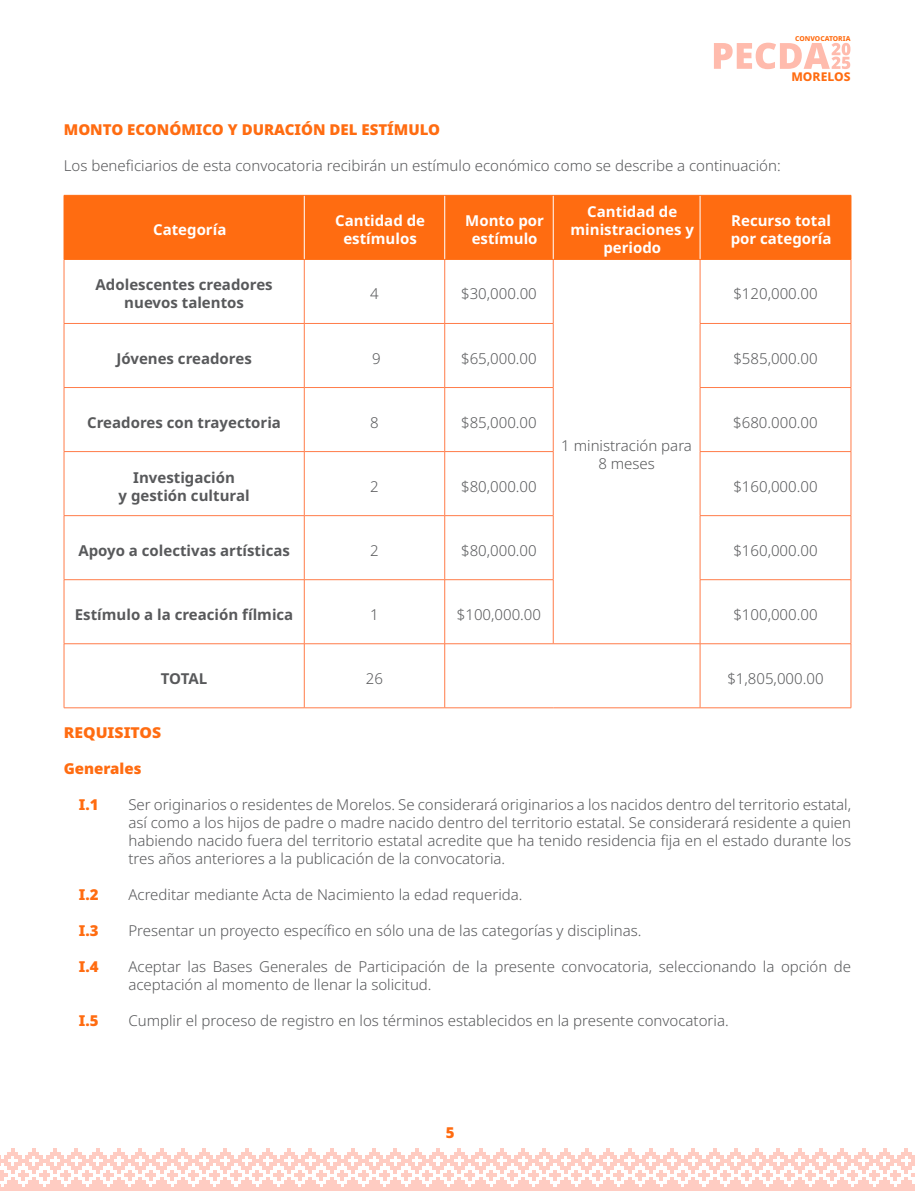
<style>
.page{position:relative;width:915px;height:1191px;background:#fff}
.page>*{position:absolute;margin:0;border:0;box-sizing:border-box;transform-origin:0 0}
.t1{font:300 15px/18px "Noto Sans";color:#58595b;text-align:center}
.t2{font:700 15px/18px "Noto Sans";color:#58595b;text-align:center}
.t3{font:700 15px/18px "Noto Sans";color:#fff;text-align:center}
.t4{font:900 15px "Noto Sans";color:#ff6c11}
.t5{font:900 15px "Noto Sans";color:#ff6c11;scale:1.05 1}
.t6{font:800 12px "Noto Sans";color:#ff6c11}
.t7{font:800 6.75px "Noto Sans";color:#ff6c11}
</style>
<div class="page">
<svg style="left:714px;top:43px;width:136px;height:26px"></svg>
<svg style="left:0;top:1148px;width:914px;height:43px"></svg>
<div style="left:65px;top:196px;width:785px;height:63px;background:#ff6c11"></div>
<hr style="left:64px;top:259px;width:1px;height:64px;background:#ff7c49">
<hr style="left:304px;top:259px;width:1px;height:64px;background:#ff7c49">
<hr style="left:444px;top:259px;width:1px;height:64px;background:#ff7c49">
<hr style="left:553px;top:259px;width:1px;height:64px;background:#ff7c49">
<hr style="left:699px;top:259px;width:1px;height:64px;background:#ff7c49">
<hr style="left:850px;top:259px;width:1px;height:64px;background:#ff7c49">
<hr style="left:64px;top:323px;width:240px;height:1px;background:#ff7c49">
<hr style="left:64px;top:324px;width:1px;height:63px;background:#ff7c49">
<hr style="left:304px;top:323px;width:140px;height:1px;background:#ff7c49">
<hr style="left:304px;top:324px;width:1px;height:63px;background:#ff7c49">
<hr style="left:444px;top:323px;width:109px;height:1px;background:#ff7c49">
<hr style="left:444px;top:324px;width:1px;height:63px;background:#ff7c49">
<hr style="left:553px;top:324px;width:1px;height:63px;background:#ff7c49">
<hr style="left:699px;top:323px;width:151px;height:1px;background:#ff7c49">
<hr style="left:699px;top:324px;width:1px;height:63px;background:#ff7c49">
<hr style="left:850px;top:324px;width:1px;height:63px;background:#ff7c49">
<hr style="left:64px;top:387px;width:240px;height:1px;background:#ff7c49">
<hr style="left:64px;top:388px;width:1px;height:63px;background:#ff7c49">
<hr style="left:304px;top:387px;width:140px;height:1px;background:#ff7c49">
<hr style="left:304px;top:388px;width:1px;height:63px;background:#ff7c49">
<hr style="left:444px;top:387px;width:109px;height:1px;background:#ff7c49">
<hr style="left:444px;top:388px;width:1px;height:63px;background:#ff7c49">
<hr style="left:553px;top:388px;width:1px;height:63px;background:#ff7c49">
<hr style="left:699px;top:387px;width:151px;height:1px;background:#ff7c49">
<hr style="left:699px;top:388px;width:1px;height:63px;background:#ff7c49">
<hr style="left:850px;top:388px;width:1px;height:63px;background:#ff7c49">
<hr style="left:64px;top:451px;width:240px;height:1px;background:#ff7c49">
<hr style="left:64px;top:452px;width:1px;height:63px;background:#ff7c49">
<hr style="left:304px;top:451px;width:140px;height:1px;background:#ff7c49">
<hr style="left:304px;top:452px;width:1px;height:63px;background:#ff7c49">
<hr style="left:444px;top:451px;width:109px;height:1px;background:#ff7c49">
<hr style="left:444px;top:452px;width:1px;height:63px;background:#ff7c49">
<hr style="left:553px;top:452px;width:1px;height:63px;background:#ff7c49">
<hr style="left:699px;top:451px;width:151px;height:1px;background:#ff7c49">
<hr style="left:699px;top:452px;width:1px;height:63px;background:#ff7c49">
<hr style="left:850px;top:452px;width:1px;height:63px;background:#ff7c49">
<hr style="left:64px;top:515px;width:240px;height:1px;background:#ff7c49">
<hr style="left:64px;top:516px;width:1px;height:63px;background:#ff7c49">
<hr style="left:304px;top:515px;width:140px;height:1px;background:#ff7c49">
<hr style="left:304px;top:516px;width:1px;height:63px;background:#ff7c49">
<hr style="left:444px;top:515px;width:109px;height:1px;background:#ff7c49">
<hr style="left:444px;top:516px;width:1px;height:63px;background:#ff7c49">
<hr style="left:553px;top:516px;width:1px;height:63px;background:#ff7c49">
<hr style="left:699px;top:515px;width:151px;height:1px;background:#ff7c49">
<hr style="left:699px;top:516px;width:1px;height:63px;background:#ff7c49">
<hr style="left:850px;top:516px;width:1px;height:63px;background:#ff7c49">
<hr style="left:64px;top:579px;width:240px;height:1px;background:#ff7c49">
<hr style="left:64px;top:580px;width:1px;height:63px;background:#ff7c49">
<hr style="left:304px;top:579px;width:140px;height:1px;background:#ff7c49">
<hr style="left:304px;top:580px;width:1px;height:63px;background:#ff7c49">
<hr style="left:444px;top:579px;width:109px;height:1px;background:#ff7c49">
<hr style="left:444px;top:580px;width:1px;height:63px;background:#ff7c49">
<hr style="left:553px;top:580px;width:1px;height:63px;background:#ff7c49">
<hr style="left:699px;top:579px;width:151px;height:1px;background:#ff7c49">
<hr style="left:699px;top:580px;width:1px;height:63px;background:#ff7c49">
<hr style="left:850px;top:580px;width:1px;height:63px;background:#ff7c49">
<hr style="left:64px;top:643px;width:240px;height:1px;background:#ff7c49">
<hr style="left:64px;top:644px;width:1px;height:63px;background:#ff7c49">
<hr style="left:304px;top:643px;width:140px;height:1px;background:#ff7c49">
<hr style="left:304px;top:644px;width:1px;height:63px;background:#ff7c49">
<hr style="left:444px;top:643px;width:109px;height:1px;background:#ff7c49">
<hr style="left:444px;top:644px;width:1px;height:63px;background:#ff7c49">
<hr style="left:553px;top:643px;width:146px;height:1px;background:#ff7c49">
<hr style="left:699px;top:643px;width:151px;height:1px;background:#ff7c49">
<hr style="left:699px;top:644px;width:1px;height:63px;background:#ff7c49">
<hr style="left:850px;top:644px;width:1px;height:63px;background:#ff7c49">
<hr style="left:64px;top:707px;width:240px;height:1px;background:#ff7c49">
<hr style="left:304px;top:707px;width:140px;height:1px;background:#ff7c49">
<hr style="left:444px;top:707px;width:109px;height:1px;background:#ff7c49">
<hr style="left:553px;top:707px;width:146px;height:1px;background:#ff7c49">
<hr style="left:699px;top:707px;width:151px;height:1px;background:#ff7c49">
<hr style="left:304px;top:195px;width:1px;height:64px;background:#fff">
<hr style="left:444px;top:195px;width:1px;height:64px;background:#fff">
<hr style="left:553px;top:195px;width:1px;height:64px;background:#fff">
<hr style="left:699px;top:195px;width:1px;height:64px;background:#fff">
<hr style="left:64px;top:195px;width:1px;height:64px;background:#ff6c11">
<hr style="left:64px;top:195px;width:240px;height:1px;background:#ff6c11">
<hr style="left:304px;top:195px;width:140px;height:1px;background:#ff6c11">
<hr style="left:444px;top:195px;width:109px;height:1px;background:#ff6c11">
<hr style="left:553px;top:195px;width:146px;height:1px;background:#ff6c11">
<hr style="left:699px;top:195px;width:151px;height:1px;background:#ff6c11">
<hr style="left:850px;top:195px;width:1px;height:64px;background:#ff6c11">
<hr style="left:64px;top:259px;width:240px;height:1px;background:#ff6c11">
<hr style="left:304px;top:259px;width:140px;height:1px;background:#ff6c11">
<hr style="left:444px;top:259px;width:109px;height:1px;background:#ff6c11">
<hr style="left:553px;top:259px;width:146px;height:1px;background:#ff6c11">
<hr style="left:699px;top:259px;width:151px;height:1px;background:#ff6c11">
<p class="t7" style="left:795px;top:33px;width:57px">CONVOCATORIA</p>
<p class="t6" style="left:791px;top:68px;width:60px">MORELOS</p>
<p class="t4" style="left:64px;top:118px;width:378px">MONTO ECONÓMICO Y DURACIÓN DEL ESTÍMULO</p>
<p class="t1" style="left:64px;top:157px;width:718px">Los beneficiarios de esta convocatoria recibirán un estímulo económico como se describe a continuación:</p>
<p class="t3" style="left:153px;top:221px;width:75px">Categoría</p>
<p class="t3" style="left:335px;top:212px;width:91px">Cantidad de estímulos</p>
<p class="t3" style="left:465px;top:212px;width:80px">Monto por estímulo</p>
<p class="t3" style="left:570px;top:203px;width:125px">Cantidad de ministraciones y periodo</p>
<p class="t3" style="left:730px;top:212px;width:102px;text-align:left">Recurso total por categoría</p>
<p class="t2" style="left:96px;top:276px;width:178px">Adolescentes creadores nuevos talentos</p>
<p class="t1" style="left:370px;top:285px;width:10px">4</p>
<p class="t1" style="left:461px;top:285px;width:77px">$30,000.00</p>
<p class="t1" style="left:733px;top:285px;width:86px">$120,000.00</p>
<p class="t2" style="left:116px;top:349px;width:137px">Jóvenes creadores</p>
<p class="t1" style="left:372px;top:349px;width:10px">9</p>
<p class="t1" style="left:461px;top:349px;width:77px">$65,000.00</p>
<p class="t1" style="left:733px;top:349px;width:86px">$585,000.00</p>
<p class="t2" style="left:87px;top:413px;width:195px">Creadores con trayectoria</p>
<p class="t1" style="left:370px;top:413px;width:10px">8</p>
<p class="t1" style="left:461px;top:413px;width:77px">$85,000.00</p>
<p class="t1" style="left:733px;top:413px;width:86px">$680.000.00</p>
<p class="t2" style="left:118px;top:468px;width:133px">Investigación<br>y gestión cultural</p>
<p class="t1" style="left:370px;top:477px;width:10px">2</p>
<p class="t1" style="left:461px;top:477px;width:77px">$80,000.00</p>
<p class="t1" style="left:733px;top:477px;width:86px">$160,000.00</p>
<p class="t2" style="left:78px;top:541px;width:213px">Apoyo a colectivas artísticas</p>
<p class="t1" style="left:370px;top:541px;width:10px">2</p>
<p class="t1" style="left:461px;top:541px;width:77px">$80,000.00</p>
<p class="t1" style="left:733px;top:541px;width:86px">$160,000.00</p>
<p class="t1" style="left:561px;top:436px;width:132px">1 ministración para<br>8 meses</p>
<p class="t2" style="left:75px;top:605px;width:220px">Estímulo a la creación fílmica</p>
<p class="t1" style="left:370px;top:605px;width:10px">1</p>
<p class="t1" style="left:456px;top:605px;width:86px">$100,000.00</p>
<p class="t1" style="left:733px;top:605px;width:86px">$100,000.00</p>
<p class="t2" style="left:161px;top:669px;width:48px">TOTAL</p>
<p class="t1" style="left:366px;top:670px;width:19px">26</p>
<p class="t1" style="left:727px;top:670px;width:98px">$1,805,000.00</p>
<p class="t5" style="left:64px;top:721px;width:94px">REQUISITOS</p>
<p class="t4" style="left:64px;top:757px;width:79px">Generales</p>
<p class="t4" style="left:79px;top:793px;width:21px">I.1</p>
<p class="t1" style="left:128px;top:796px;width:724px;text-align:justify">Ser originarios o residentes de Morelos. Se considerará originarios a los nacidos dentro del territorio estatal, así como a los hijos de padre o madre nacido dentro del territorio estatal. Se considerará residente a quien habiendo nacido fuera del territorio estatal acredite que ha tenido residencia fija en el estado durante los tres años anteriores a la publicación de la convocatoria.</p>
<p class="t4" style="left:79px;top:883px;width:21px">I.2</p>
<p class="t1" style="left:128px;top:886px;width:395px">Acreditar mediante Acta de Nacimiento la edad requerida.</p>
<p class="t4" style="left:79px;top:919px;width:21px">I.3</p>
<p class="t1" style="left:128px;top:922px;width:514px">Presentar un proyecto específico en sólo una de las categorías y disciplinas.</p>
<p class="t4" style="left:79px;top:955px;width:21px">I.4</p>
<p class="t1" style="left:128px;top:958px;width:724px;text-align:left">Aceptar las Bases Generales de Participación de la presente convocatoria, seleccionando la opción de aceptación al momento de llenar la solicitud.</p>
<p class="t4" style="left:79px;top:1009px;width:21px">I.5</p>
<p class="t1" style="left:128px;top:1012px;width:601px">Cumplir el proceso de registro en los términos establecidos en la presente convocatoria.</p>
<p class="t4" style="left:445px;top:1121px;width:10px">5</p>
</div>
